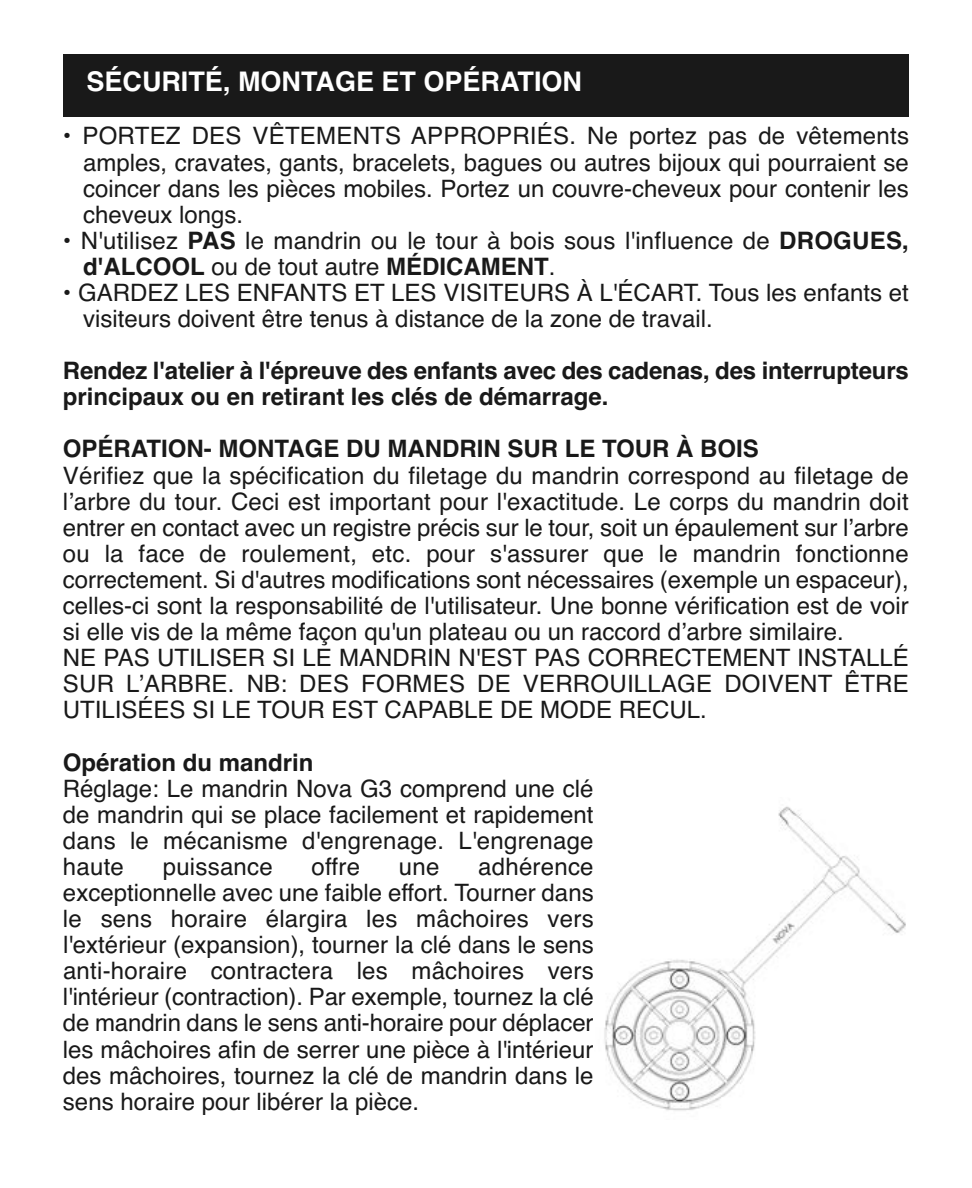
<style>
.page{position:relative;width:972px;height:1188px;background:#fff}
.page>*{position:absolute;margin:0;border:0;box-sizing:border-box;transform-origin:0 0}
.t1{font:700 27px "Helvetica";color:#fff}
.t2{font:24px/26.1px "Helvetica";color:#191919;text-align:justify}
.t3{font:700 24px/26.1px "Helvetica";color:#191919}
.s1{font-weight:700}
</style>
<div class="page">
<div style="left:63px;top:54px;width:846px;height:63px;background:#191919"></div>
<img style="left:604px;top:806px;width:302px;height:305px">
<p class="t1" style="left:86px;top:71px;width:497px">SÉCURITÉ, MONTAGE ET OPÉRATION</p>
<p class="t2" style="left:83px;top:125px;width:827px;text-indent:-20px">• PORTEZ DES VÊTEMENTS APPROPRIÉS. Ne portez pas de vêtements amples, cravates, gants, bracelets, bagues ou autres bijoux qui pourraient se coincer dans les pièces mobiles. Portez un couvre-cheveux pour contenir les cheveux longs.</p>
<p class="t2" style="left:83px;top:230px;width:827px;text-indent:-20px">• N'utilisez <span class="s1">PAS</span> le mandrin ou le tour à bois sous l'influence de <span class="s1">DROGUES, d'ALCOOL</span> ou de tout autre <span class="s1">MÉDICAMENT</span>.</p>
<p class="t2" style="left:83px;top:282px;width:827px;text-indent:-20px">• GARDEZ LES ENFANTS ET LES VISITEURS À L'ÉCART. Tous les enfants et visiteurs doivent être tenus à distance de la zone de travail.</p>
<p class="t3" style="left:63px;top:360px;width:847px">Rendez l'atelier à l'épreuve des enfants avec des cadenas, des interrupteurs principaux ou en retirant les clés de démarrage.</p>
<p class="t3" style="left:63px;top:438px;width:698px">OPÉRATION- MONTAGE DU MANDRIN SUR LE TOUR À BOIS</p>
<p class="t2" style="left:63px;top:464px;width:847px">Vérifiez que la spécification du filetage du mandrin correspond au filetage de l’arbre du tour. Ceci est important pour l'exactitude. Le corps du mandrin doit entrer en contact avec un registre précis sur le tour, soit un épaulement sur l’arbre ou la face de roulement, etc. pour s'assurer que le mandrin fonctionne correctement. Si d'autres modifications sont nécessaires (exemple un espaceur), celles-ci sont la responsabilité de l'utilisateur. Une bonne vérification est de voir si elle vis de la même façon qu'un plateau ou un raccord d’arbre similaire.</p>
<p class="t2" style="left:63px;top:647px;width:848px">NE PAS UTILISER SI LE MANDRIN N'EST PAS CORRECTEMENT INSTALLÉ SUR L’ARBRE. NB: DES FORMES DE VERROUILLAGE DOIVENT ÊTRE UTILISÉES SI LE TOUR EST CAPABLE DE MODE RECUL.</p>
<p class="t3" style="left:63px;top:751px;width:252px">Opération du mandrin</p>
<p class="t2" style="left:63px;top:777px;width:532px">Réglage: Le mandrin Nova G3 comprend une clé de mandrin qui se place facilement et rapidement dans le mécanisme d'engrenage. L'engrenage haute</p>
<p class="t2" style="left:63px;top:856px;width:532px;text-indent:415px">adhérence exceptionnelle avec une faible effort. Tourner dans le sens horaire élargira les mâchoires vers l'extérieur (expansion), tourner la clé dans le sens anti-horaire contractera les mâchoires vers l'intérieur (contraction). Par exemple, tournez la clé de mandrin dans le sens anti-horaire pour déplacer les mâchoires afin de serrer une pièce à l'intérieur des mâchoires, tournez la clé de mandrin dans le sens horaire pour libérer la pièce.</p>
<p class="t2" style="left:163px;top:856px;width:111px">puissance</p>
<p class="t2" style="left:312px;top:856px;width:50px">offre</p>
<p class="t2" style="left:399px;top:856px;width:42px">une</p>
</div>
